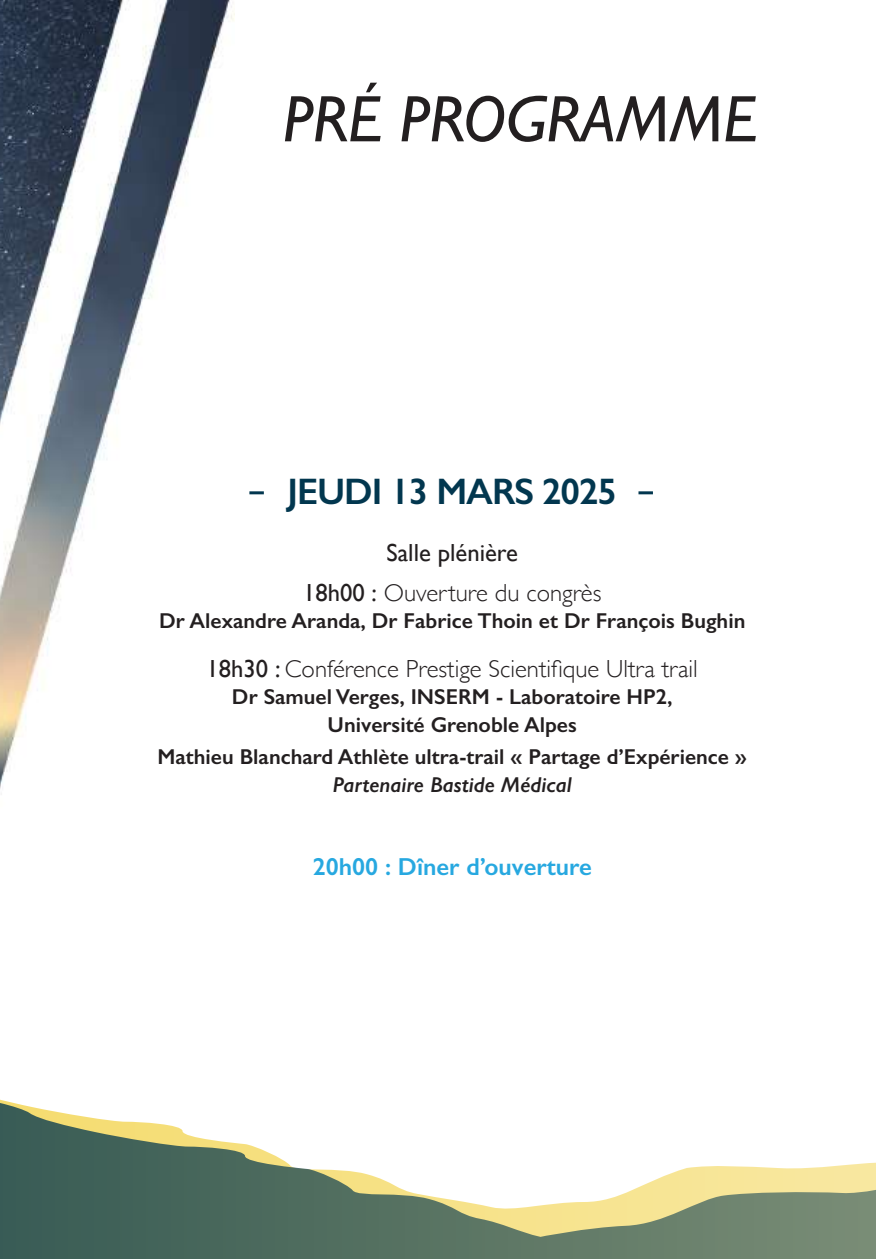
<style>
.page{position:relative;width:876px;height:1259px;background:#fff}
.page>*{position:absolute;margin:0;border:0;box-sizing:border-box;transform-origin:0 0}
.t1{font:italic 66px "Gill Sans";color:#231f20}
.t2{font:600 36.9px "Gill Sans";letter-spacing:-.03em;color:#02374f}
.t3{font:300 24.6px "Gill Sans";color:#231f20}
.t4{font:24.6px/39.3px "Gill Sans";color:#231f20;text-align:center}
.t5{font:600 24.6px "Gill Sans";color:#27a8e0}
.t6{font:600 21.6px/27.9px "Gill Sans";color:#231f20;text-align:center}
.t7{font:italic 600 21.6px "Gill Sans";color:#231f20}
.s1{font-weight:300}
.s2{font-weight:400}
</style>
<div class="page">
<img style="left:0;top:0;width:234px;height:789px">
<svg style="left:0;top:1099px;width:876px;height:160px"></svg>
<hr style="left:249px;top:491px;width:15px;height:3px;background:#02374f">
<hr style="left:638px;top:491px;width:15px;height:3px;background:#02374f">
<h1 class="t1" style="left:283px;top:81px;width:475px">PRÉ PROGRAMME</h1>
<h2 class="t2" style="left:287px;top:469px;width:331px">JEUDI 13 MARS 2025</h2>
<p class="t4" style="left:303px;top:533px;width:300px">Salle plénière<br>18h00 : <span class="s1">Ouverture du congrès</span></p>
<p class="t6" style="left:159px;top:607px;width:588px">Dr Alexandre Aranda, Dr Fabrice Thoin et Dr François Bughin</p>
<p class="t3" style="left:207px;top:649px;width:493px"><span class="s2">18h30 :</span> Conférence Prestige Scientifique Ultra trail</p>
<p class="t6" style="left:232px;top:683px;width:442px">Dr Samuel Verges, INSERM - Laboratoire HP2,<br>Université Grenoble Alpes</p>
<p class="t6" style="left:157px;top:743px;width:591px">Mathieu Blanchard Athlète ultra-trail « Partage d’Expérience »</p>
<p class="t7" style="left:333px;top:771px;width:241px">Partenaire Bastide Médical</p>
<p class="t5" style="left:313px;top:851px;width:281px">20h00 : Dîner d’ouverture</p>
</div>
